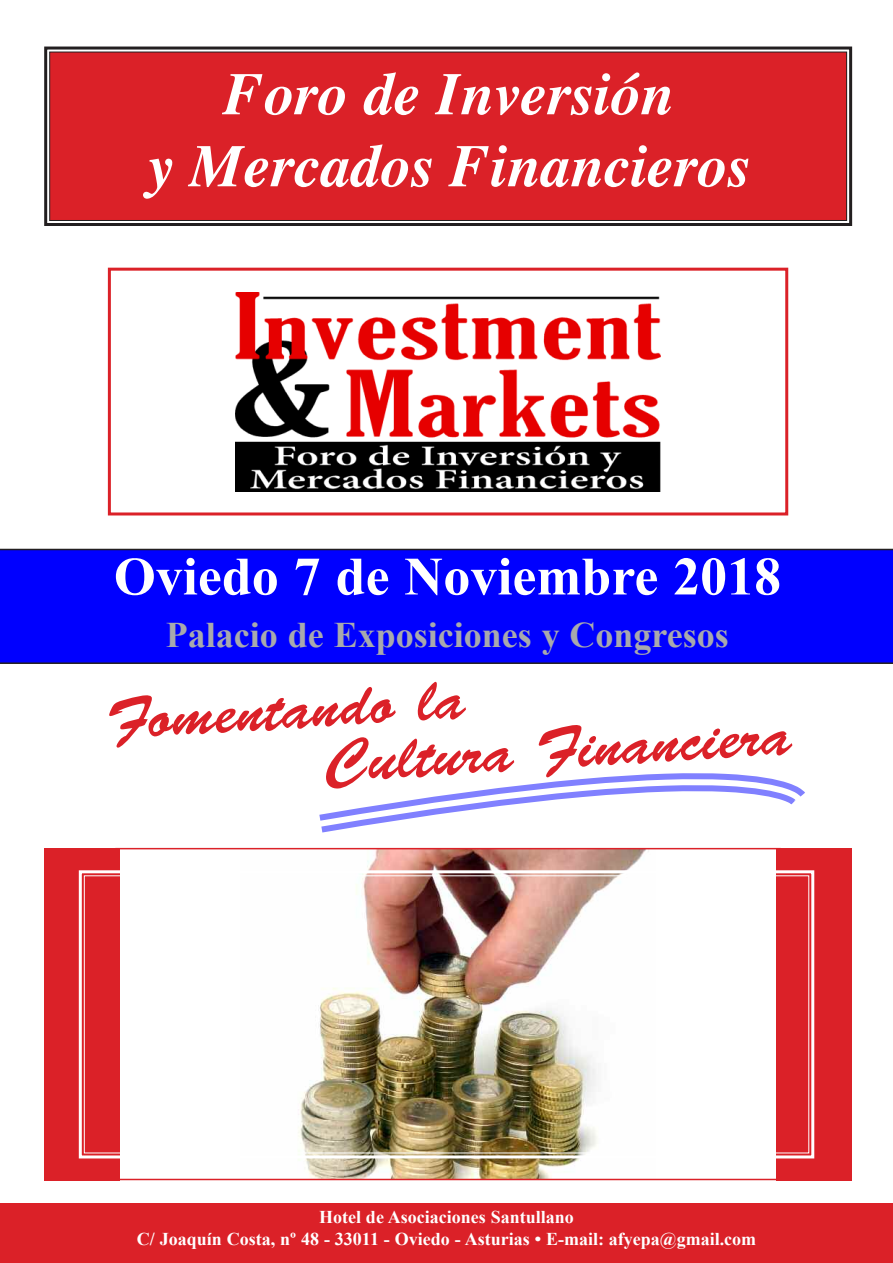
<style>
.page{position:relative;width:893px;height:1263px;background:#fff}
.page>*{position:absolute;margin:0;border:0;box-sizing:border-box;transform-origin:0 0}
.t1{font:italic 700 60px/72px "Times";color:#fff;text-align:center}
.t2{font:60px/53.1px "Brush Script Std";color:#db2128}
.t3{font:700 54px "Times New Roman";color:#fff}
.t4{font:700 36px "Times New Roman";color:#a8a9ad}
.t5{font:700 18px/21.6px "Times New Roman";color:#fff;text-align:center}
</style>
<div class="page">
<div style="left:0;top:1204px;width:893px;height:59px;background:#db2128"></div>
<img style="left:235px;top:292px;width:426px;height:199px">
<div style="left:108px;top:268px;width:680px;height:247px;border:3px solid #db2128"></div>
<div style="left:50px;top:52px;width:797px;height:168px;background:#db2128"></div>
<div style="left:44px;top:47px;width:808px;height:179px;border:3px solid #231f20"></div>
<div style="left:49px;top:52px;width:798px;height:169px;border:1px solid #231f20"></div>
<img style="left:298px;top:851px;width:347px;height:326px">
<div style="left:44px;top:848px;width:76px;height:332px;background:#db2128"></div>
<div style="left:776px;top:848px;width:76px;height:332px;background:#db2128"></div>
<div style="left:79px;top:870px;width:735px;height:288px;border:3px solid #fff"></div>
<div style="left:0;top:549px;width:893px;height:115px;background:#00f"></div>
<svg style="left:319px;top:773px;width:486px;height:60px"></svg>
<h1 class="t1" style="left:147px;top:63px;width:604px">Foro de Inversión<br>y Mercados Financieros</h1>
<h2 class="t3" style="left:114px;top:546px;width:669px">Oviedo 7 de Noviembre 2018</h2>
<h3 class="t4" style="left:166px;top:615px;width:564px">Palacio de Exposiciones y Congresos</h3>
<h1 class="t2" style="left:322px;top:686px;width:468px;text-indent:-216px;rotate:-3deg">Fomentando la<br>Cultura Financiera</h1>
<p class="t5" style="left:137px;top:1206px;width:621px">Hotel de Asociaciones Santullano<br>C/ Joaquín Costa, nº 48 - 33011 - Oviedo - Asturias • E-mail: afyepa@gmail.com</p>
</div>
